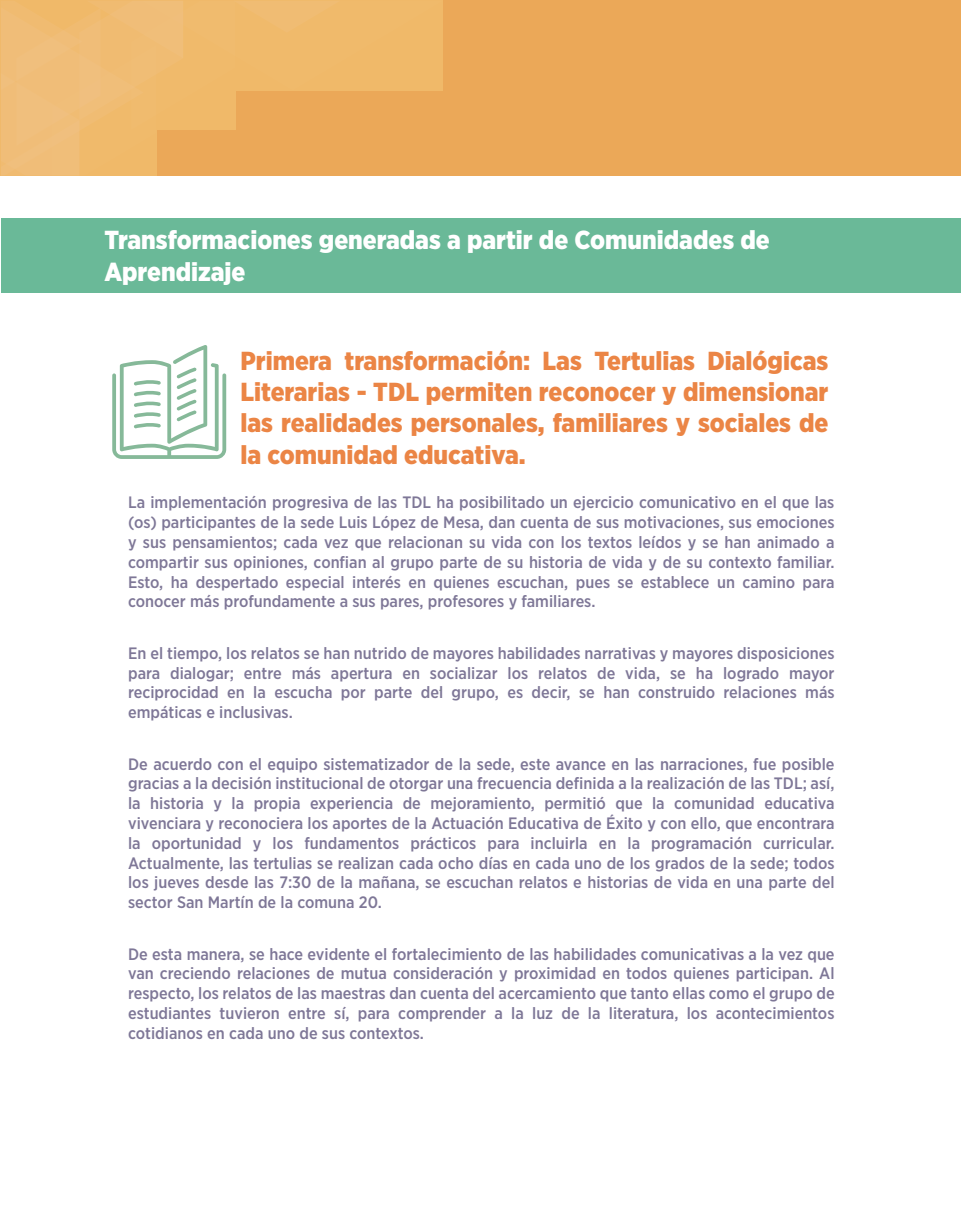
<style>
.page{position:relative;width:961px;height:1231px;background:#fff}
.page>*{position:absolute;margin:0;border:0;box-sizing:border-box;transform-origin:0 0}
.t1{font:900 26.1px/31.2px "Gotham Narrow";color:#eb8545;text-align:justify}
.t2{font:900 26.1px/31.2px "Gotham Narrow";color:#fff}
.t3{font:500 16.5px/19.8px "Gotham Narrow";color:#7e7797;text-align:justify}
.t4{font:500 9px "Gotham Narrow";color:#72847b}
</style>
<div class="page">
<div style="left:2px;top:218px;width:959px;height:75px;background:#6ab998"></div>
<div style="left:1px;top:0;width:960px;height:176px;background:#eba858"></div>
<svg style="left:1px;top:1px;width:442px;height:175px"></svg>
<svg style="left:112px;top:345px;width:114px;height:114px"></svg>
<h1 class="t2" style="left:104px;top:224px;width:667px">Transformaciones generadas a partir de Comunidades de<br>Aprendizaje</h1>
<h1 class="t1" style="left:240px;top:345px;width:589px">Primera transformación: Las Tertulias Dialógicas Literarias - TDL permiten reconocer y dimensionar las realidades personales, familiares y sociales de la comunidad educativa.</h1>
<p class="t3" style="left:128px;top:492px;width:708px">La implementación progresiva de las TDL ha posibilitado un ejercicio comunicativo en el que las (os) participantes de la sede Luis López de Mesa, dan cuenta de sus motivaciones, sus emociones y sus pensamientos; cada vez que relacionan su vida con los textos leídos y se han animado a compartir sus opiniones, confian al grupo parte de su historia de vida y de su contexto familiar.<br>Esto, ha despertado especial interés en quienes escuchan, pues se establece un camino para conocer más profundamente a sus pares, profesores y familiares.</p>
<p class="t3" style="left:128px;top:643px;width:708px">En el tiempo, los relatos se han nutrido de mayores habilidades narrativas y mayores disposiciones para dialogar; entre más apertura en socializar los relatos de vida, se ha logrado mayor reciprocidad en la escucha por parte del grupo, es decir, se han construido relaciones más empáticas e inclusivas.</p>
<p class="t3" style="left:128px;top:753px;width:708px">De acuerdo con el equipo sistematizador de la sede, este avance en las narraciones, fue posible gracias a la decisión institucional de otorgar una frecuencia definida a la realización de las TDL; así, la historia y la propia experiencia de mejoramiento, permitió que la comunidad educativa vivenciara y reconociera los aportes de la Actuación Educativa de Éxito y con ello, que encontrara la oportunidad y los fundamentos prácticos para incluirla en la programación curricular.<br>Actualmente, las tertulias se realizan cada ocho días en cada uno de los grados de la sede; todos los jueves desde las 7:30 de la mañana, se escuchan relatos e historias de vida en una parte del sector San Martín de la comuna 20.</p>
<p class="t3" style="left:128px;top:943px;width:708px">De esta manera, se hace evidente el fortalecimiento de las habilidades comunicativas a la vez que van creciendo relaciones de mutua consideración y proximidad en todos quienes participan. Al respecto, los relatos de las maestras dan cuenta del acercamiento que tanto ellas como el grupo de estudiantes tuvieron entre sí, para comprender a la luz de la literatura, los acontecimientos cotidianos en cada uno de sus contextos.</p>
<p class="t4" style="left:439px;top:682px;width:4px">.</p>
</div>
